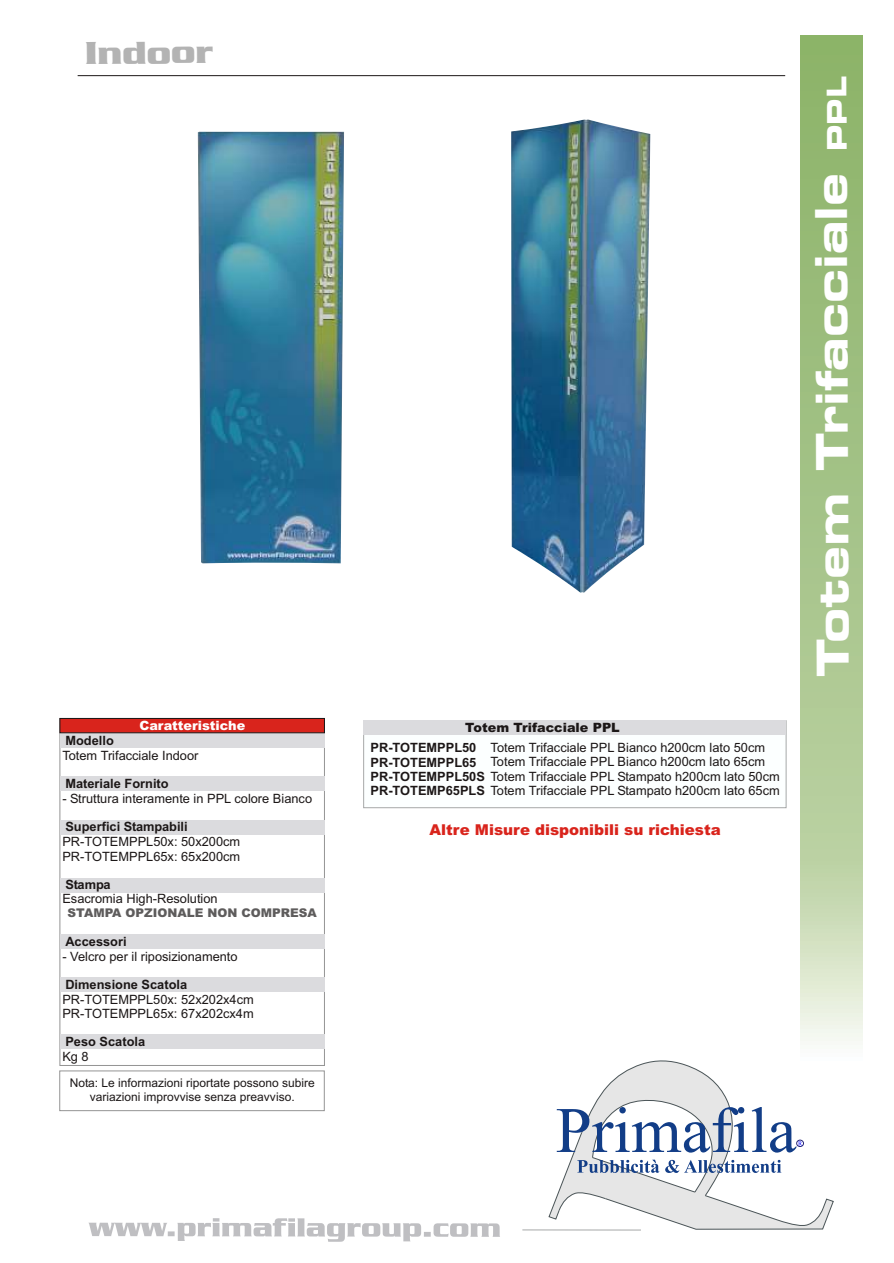
<style>
.page{position:relative;width:894px;height:1263px;background:#fff}
.page>*{position:absolute;margin:0;border:0;box-sizing:border-box;transform-origin:0 0}
.t1{font:43.95px "Square 721 Bd Ex BT";letter-spacing:-.005em;color:#fff}
.t2{font:34.95px "Serpentine D Bol";color:#fff}
.t3{font:33px "Serpentine D Bol";color:#b3b3b3}
.t4{font:27px "Square 721 Bd Ex BT";color:#fff}
.t5{font:900 15px "Arial";color:#d9241c}
.t6{font:12.75px/14.2px "Arial";color:#1c1717}
.t7{font:700 12.75px/14.2px "Arial";color:#1c1717}
.t8{font:900 12.75px "Arial";color:#1c1717}
.t9{font:900 12.75px "Arial";color:#fff}
.t10{font:12px/13.4px "Arial";color:#1c1717;text-align:center}
.t11{font:900 12px "Arial";color:#5e5c5c}
.s1{font-weight:700}
</style>
<div class="page">
<img style="left:801px;top:35px;width:61px;height:1006px">
<div style="left:363px;top:721px;width:423px;height:87px;background:#fcffff;border:1px solid #a6a8a8"></div>
<div style="left:364px;top:721px;width:422px;height:14px;background:#dbdbde"></div>
<svg style="left:89px;top:1218px;width:411px;height:24px"></svg>
<hr style="left:522px;top:1230px;width:119px;height:1px;background:#a6a8a8">
<svg style="left:549px;top:1060px;width:285px;height:170px"></svg>
<div style="left:60px;top:776px;width:264px;height:15px;background:#dbdbde"></div>
<div style="left:60px;top:820px;width:264px;height:14px;background:#dbdbde"></div>
<div style="left:60px;top:977px;width:264px;height:15px;background:#dbdbde"></div>
<div style="left:60px;top:878px;width:264px;height:14px;background:#dbdbde"></div>
<div style="left:60px;top:934px;width:264px;height:15px;background:#dbdbde"></div>
<div style="left:60px;top:1034px;width:264px;height:15px;background:#dbdbde"></div>
<div style="left:60px;top:733px;width:264px;height:14px;background:#dbdbde"></div>
<div style="left:60px;top:718px;width:265px;height:15px;background:#d9241c;border:1px solid #1c1717"></div>
<hr style="left:78px;top:75px;width:707px;height:1px;background:#1c1717">
<div style="left:60px;top:1071px;width:264px;height:40px;border:1px solid #949494"></div>
<img style="left:511px;top:119px;width:139px;height:474px">
<img style="left:198px;top:132px;width:146px;height:431px">
<h3 class="t3" style="left:85px;top:38px;width:129px;rotate:-1deg">Indoor</h3>
<p class="t9" style="left:139px;top:721px;width:107px">Caratteristiche</p>
<p class="t7" style="left:65px;top:735px;width:50px">Modello</p>
<p class="t7" style="left:65px;top:778px;width:105px">Materiale Fornito</p>
<p class="t7" style="left:65px;top:821px;width:124px">Superfici Stampabili</p>
<p class="t6" style="left:62px;top:750px;width:138px">Totem Trifacciale Indoor</p>
<p class="t6" style="left:62px;top:793px;width:251px">- Struttura interamente in PPL colore Bianco</p>
<p class="t6" style="left:62px;top:836px;width:179px">PR-TOTEMPPL50x: 50x200cm<br>PR-TOTEMPPL65x: 65x200cm</p>
<p class="t6" style="left:62px;top:893px;width:157px">Esacromia High-Resolution</p>
<p class="t7" style="left:65px;top:878px;width:47px">Stampa</p>
<p class="t11" style="left:67px;top:908px;width:251px">STAMPA OPZIONALE NON COMPRESA</p>
<p class="t7" style="left:65px;top:935px;width:63px">Accessori</p>
<p class="t7" style="left:65px;top:978px;width:123px">Dimensione Scatola</p>
<p class="t6" style="left:62px;top:950px;width:177px">- Velcro per il riposizionamento</p>
<p class="t6" style="left:62px;top:993px;width:193px">PR-TOTEMPPL50x: 52x202x4cm<br>PR-TOTEMPPL65x: 67x202cx4m</p>
<p class="t6" style="left:62px;top:1051px;width:28px">Kg 8</p>
<p class="t7" style="left:65px;top:1036px;width:81px">Peso Scatola</p>
<p class="t10" style="left:70px;top:1077px;width:247px">Nota: Le informazioni riportate possono subire variazioni improvvise senza preavviso.</p>
<p class="t8" style="left:465px;top:723px;width:156px">Totem Trifacciale PPL</p>
<p class="t6" style="left:491px;top:742px;width:276px">Totem Trifacciale PPL Bianco h200cm lato 50cm</p>
<p class="t6" style="left:491px;top:756px;width:276px">Totem Trifacciale PPL Bianco h200cm lato 65cm</p>
<p class="t6" style="left:371px;top:770px;width:411px"><span class="s1">PR-TOTEMPPL50S</span> Totem Trifacciale PPL Stampato h200cm lato 50cm</p>
<p class="t6" style="left:371px;top:785px;width:411px"><span class="s1">PR-TOTEMP65PLS</span> Totem Trifacciale PPL Stampato h200cm lato 65cm</p>
<p class="t7" style="left:371px;top:742px;width:107px">PR-TOTEMPPL50<br>PR-TOTEMPPL65</p>
<p class="t5" style="left:430px;top:824px;width:293px">Altre Misure disponibili su richiesta</p>
<h2 class="t2" style="left:819px;top:66px;width:30px">7</h2>
<h3 class="t4" style="left:826px;top:151px;width:76px;rotate:-90deg">P L</h3>
<h3 class="t4" style="left:826px;top:125px;width:28px;rotate:-90deg">P</h3>
<h1 class="t1" style="left:814px;top:269px;width:98px;rotate:-90deg">i el</h1>
<h1 class="t1" style="left:814px;top:471px;width:252px;rotate:-90deg">Tri cc a</h1>
<h1 class="t1" style="left:814px;top:391px;width:55px;rotate:-90deg">fa</h1>
<h1 class="t1" style="left:815px;top:677px;width:186px;rotate:-90deg">Totem</h1>
</div>
